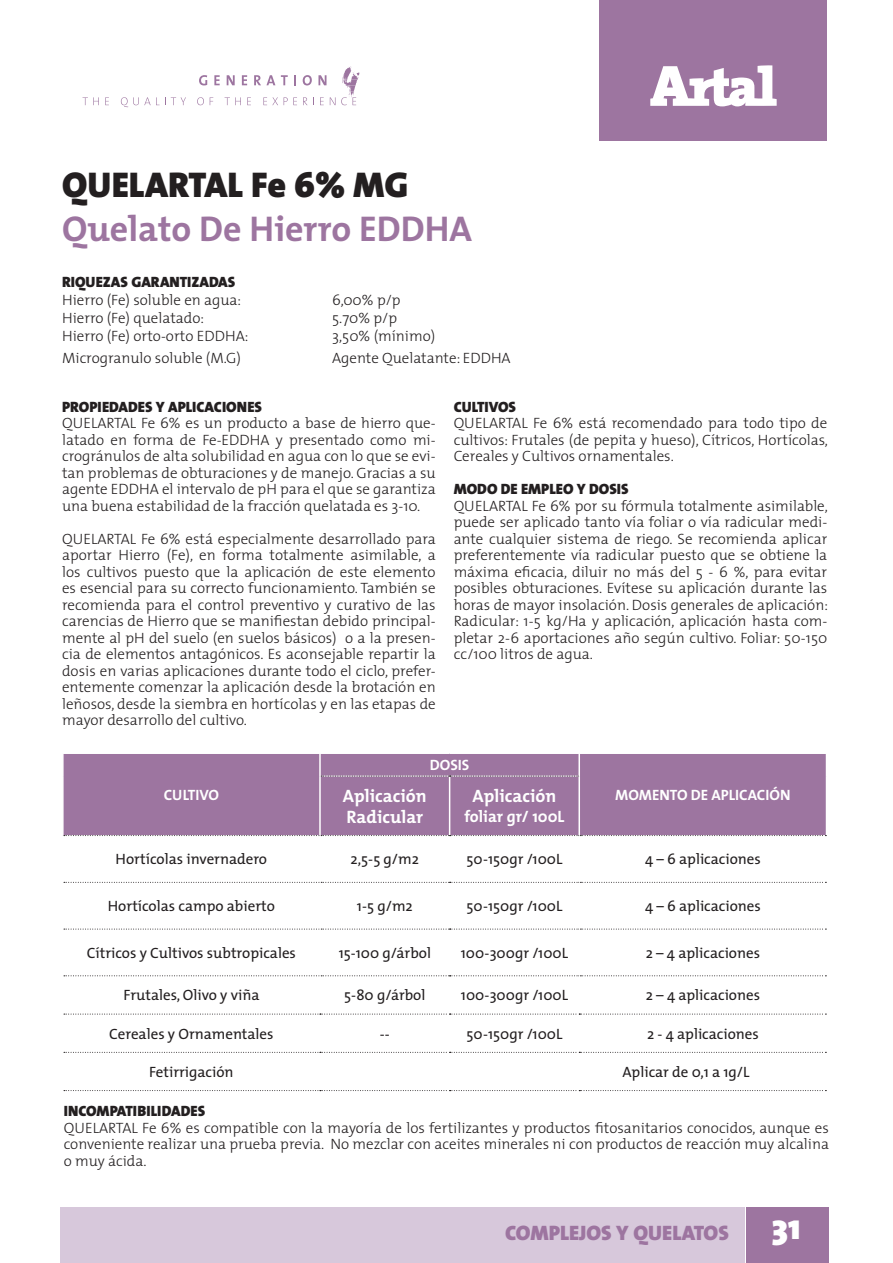
<style>
.page{position:relative;width:893px;height:1263px;background:#fff}
.page>*{position:absolute;margin:0;border:0;box-sizing:border-box;transform-origin:0 0}
.t1{font:700 36px "The Mix";color:#9d75a0}
.t2{font:900 36px "The Mix";color:#231f20}
.t3{font:900 21px "The Mix";color:#9d75a0}
.t4{font:700 18px "The Mix";color:#fff}
.t5{font:700 16.5px "The Mix";color:#fff}
.t6{font:300 15px/16.5px "The Mix";color:#231f20;text-align:justify}
.t7{font:15px "The Mix";color:#231f20}
.t8{font:900 15px "The Mix";color:#231f20}
.t9{font:700 15px "The Mix";color:#fff}
.s1{font-size:36px;color:#fff}
</style>
<div class="page">
<div style="left:600px;top:0;width:227px;height:140px;background:#9d75a0"></div>
<svg style="left:83px;top:97px;width:16px;height:8px"></svg>
<svg style="left:105px;top:97px;width:4px;height:8px"></svg>
<svg style="left:121px;top:97px;width:65px;height:10px"></svg>
<svg style="left:197px;top:97px;width:7px;height:8px"></svg>
<svg style="left:210px;top:97px;width:3px;height:8px"></svg>
<svg style="left:224px;top:97px;width:17px;height:8px"></svg>
<svg style="left:247px;top:97px;width:4px;height:8px"></svg>
<svg style="left:263px;top:97px;width:15px;height:8px"></svg>
<svg style="left:284px;top:97px;width:13px;height:8px"></svg>
<svg style="left:303px;top:97px;width:11px;height:8px"></svg>
<svg style="left:320px;top:97px;width:4px;height:8px"></svg>
<svg style="left:330px;top:97px;width:5px;height:8px"></svg>
<svg style="left:199px;top:75px;width:8px;height:10px"></svg>
<svg style="left:214px;top:75px;width:6px;height:10px"></svg>
<svg style="left:227px;top:75px;width:8px;height:10px"></svg>
<svg style="left:242px;top:75px;width:5px;height:10px"></svg>
<svg style="left:254px;top:75px;width:21px;height:10px"></svg>
<svg style="left:281px;top:75px;width:7px;height:10px"></svg>
<svg style="left:294px;top:75px;width:2px;height:10px"></svg>
<svg style="left:303px;top:75px;width:9px;height:10px"></svg>
<svg style="left:318px;top:75px;width:8px;height:10px"></svg>
<svg style="left:341px;top:66px;width:18px;height:39px"></svg>
<div style="left:746px;top:1207px;width:83px;height:56px;background:#9d75a0"></div>
<div style="left:60px;top:1207px;width:684px;height:56px;background:#d7c8db"></div>
<svg style="left:650px;top:65px;width:127px;height:41px"></svg>
<div style="left:64px;top:754px;width:762px;height:81px;background:#9d75a0"></div>
<hr style="left:449px;top:776px;width:1px;height:59px;background:#fff">
<svg style="left:321px;top:776px;width:257px;height:1px"></svg>
<svg style="left:64px;top:835px;width:762px;height:1px"></svg>
<svg style="left:64px;top:882px;width:762px;height:1px"></svg>
<svg style="left:64px;top:929px;width:762px;height:1px"></svg>
<svg style="left:64px;top:975px;width:762px;height:1px"></svg>
<hr style="left:319px;top:882px;width:2px;height:47px;background:#fff">
<hr style="left:578px;top:882px;width:2px;height:47px;background:#fff">
<hr style="left:319px;top:929px;width:2px;height:47px;background:#fff">
<hr style="left:578px;top:929px;width:2px;height:47px;background:#fff">
<svg style="left:64px;top:1014px;width:762px;height:1px"></svg>
<svg style="left:64px;top:1052px;width:762px;height:1px"></svg>
<svg style="left:64px;top:1090px;width:762px;height:1px"></svg>
<hr style="left:319px;top:754px;width:2px;height:22px;background:#fff">
<hr style="left:578px;top:754px;width:2px;height:22px;background:#fff">
<hr style="left:319px;top:776px;width:2px;height:60px;background:#fff">
<hr style="left:578px;top:776px;width:2px;height:60px;background:#fff">
<h1 class="t2" style="left:62px;top:173px;width:348px">QUELARTAL Fe 6% MG</h1>
<h1 class="t1" style="left:62px;top:213px;width:411px">Quelato De Hierro EDDHA</h1>
<p class="t8" style="left:62px;top:277px;width:175px">RIQUEZAS GARANTIZADAS</p>
<p class="t6" style="left:62px;top:293px;width:181px">Hierro (Fe) soluble en agua:</p>
<p class="t6" style="left:332px;top:293px;width:70px">6,00% p/p</p>
<p class="t6" style="left:62px;top:311px;width:144px">Hierro (Fe) quelatado:</p>
<p class="t6" style="left:332px;top:311px;width:67px">5.70% p/p</p>
<p class="t6" style="left:62px;top:329px;width:188px">Hierro (Fe) orto-orto EDDHA:</p>
<p class="t6" style="left:332px;top:329px;width:105px">3,50% (mínimo)</p>
<p class="t6" style="left:62px;top:351px;width:180px">Microgranulo soluble (M.G)</p>
<p class="t6" style="left:332px;top:351px;width:180px">Agente Quelatante: EDDHA</p>
<p class="t8" style="left:62px;top:402px;width:201px">PROPIEDADES Y APLICACIONES</p>
<p class="t6" style="left:62px;top:417px;width:375px">QUELARTAL Fe 6% es un producto a base de hierro que&shy;latado en forma de Fe-EDDHA y presentado como mi&shy;crogránulos de alta solubilidad en agua con lo que se evi&shy;tan problemas de obturaciones y de manejo. Gracias a su agente EDDHA el intervalo de pH para el que se garantiza una buena estabilidad de la fracción quelatada es 3-10.</p>
<p class="t6" style="left:62px;top:532px;width:375px">QUELARTAL Fe 6% está especialmente desarrollado para aportar Hierro (Fe), en forma totalmente asimilable, a los cultivos puesto que la aplicación de este elemento es esencial para su correcto funcionamiento. También se recomienda para el control preventivo y curativo de las carencias de Hierro que se manifiestan debido principal&shy;mente al pH del suelo (en suelos básicos) o a la presen&shy;cia de elementos antagónicos. Es aconsejable repartir la dosis en varias aplicaciones durante todo el ciclo, prefer&shy;entemente comenzar la aplicación desde la brotación en leñosos, desde la siembra en hortícolas y en las etapas de mayor desarrollo del cultivo.</p>
<p class="t8" style="left:454px;top:402px;width:64px">CULTIVOS</p>
<p class="t6" style="left:454px;top:417px;width:376px">QUELARTAL Fe 6% está recomendado para todo tipo de cultivos: Frutales (de pepita y hueso), Cítricos, Hortícolas, Cereales y Cultivos ornamentales.</p>
<p class="t8" style="left:454px;top:484px;width:176px">MODO DE EMPLEO Y DOSIS</p>
<p class="t6" style="left:454px;top:499px;width:376px">QUELARTAL Fe 6% por su fórmula totalmente asimilable, puede ser aplicado tanto vía foliar o vía radicular medi&shy;ante cualquier sistema de riego. Se recomienda aplicar preferentemente vía radicular puesto que se obtiene la máxima eficacia, diluir no más del 5 - 6 %, para evitar posibles obturaciones. Evítese su aplicación durante las horas de mayor insolación. Dosis generales de aplicación:<br>Radicular: 1-5 kg/Ha y aplicación, aplicación hasta com&shy;pletar 2-6 aportaciones año según cultivo. Foliar: 50-150 cc/100 litros de agua.</p>
<p class="t9" style="left:164px;top:788px;width:57px">CULTIVO</p>
<p class="t9" style="left:430px;top:759px;width:41px">DOSIS</p>
<p class="t4" style="left:343px;top:788px;width:85px">Aplicación</p>
<p class="t9" style="left:615px;top:788px;width:177px">MOMENTO DE APLICACIÓN</p>
<p class="t4" style="left:346px;top:809px;width:78px">Radicular</p>
<p class="t4" style="left:473px;top:789px;width:85px">Aplicación</p>
<p class="t5" style="left:464px;top:810px;width:102px">foliar gr/ 100L</p>
<p class="t7" style="left:116px;top:853px;width:153px">Hortícolas invernadero</p>
<p class="t7" style="left:351px;top:853px;width:70px">2,5-5 g/m2</p>
<p class="t7" style="left:466px;top:853px;width:97px">50-150gr /100L</p>
<p class="t7" style="left:645px;top:853px;width:117px">4 – 6 aplicaciones</p>
<p class="t7" style="left:108px;top:900px;width:169px">Hortícolas campo abierto</p>
<p class="t7" style="left:357px;top:900px;width:57px">1-5 g/m2</p>
<p class="t7" style="left:467px;top:900px;width:97px">50-150gr /100L</p>
<p class="t7" style="left:645px;top:900px;width:117px">4 – 6 aplicaciones</p>
<p class="t7" style="left:87px;top:947px;width:211px">Cítricos y Cultivos subtropicales</p>
<p class="t7" style="left:339px;top:947px;width:94px">15-100 g/árbol</p>
<p class="t7" style="left:461px;top:947px;width:109px">100-300gr /100L</p>
<p class="t7" style="left:646px;top:947px;width:116px">2 – 4 aplicaciones</p>
<p class="t7" style="left:123px;top:989px;width:137px">Frutales, Olivo y viña</p>
<p class="t7" style="left:344px;top:989px;width:83px">5-80 g/árbol</p>
<p class="t7" style="left:461px;top:989px;width:109px">100-300gr /100L</p>
<p class="t7" style="left:646px;top:989px;width:116px">2 – 4 aplicaciones</p>
<p class="t7" style="left:109px;top:1027px;width:166px">Cereales y Ornamentales</p>
<p class="t7" style="left:380px;top:1027px;width:11px">--</p>
<p class="t7" style="left:467px;top:1027px;width:97px">50-150gr /100L</p>
<p class="t7" style="left:647px;top:1027px;width:113px">2 - 4 aplicaciones</p>
<p class="t7" style="left:149px;top:1066px;width:86px">Fetirrigación</p>
<p class="t7" style="left:622px;top:1066px;width:129px">Aplicar de 0,1 a 1g/L</p>
<p class="t8" style="left:64px;top:1106px;width:143px">INCOMPATIBILIDADES</p>
<p class="t6" style="left:64px;top:1121px;width:767px">QUELARTAL Fe 6% es compatible con la mayoría de los fertilizantes y productos fitosanitarios conocidos, aunque es conveniente realizar una prueba previa. No mezclar con aceites minerales ni con productos de reacción muy alcalina o muy ácida.</p>
<h2 class="t3" style="left:505px;top:1226px;width:297px">COMPLEJOS Y QUELATOS <span class="s1">31</span></h2>
</div>
